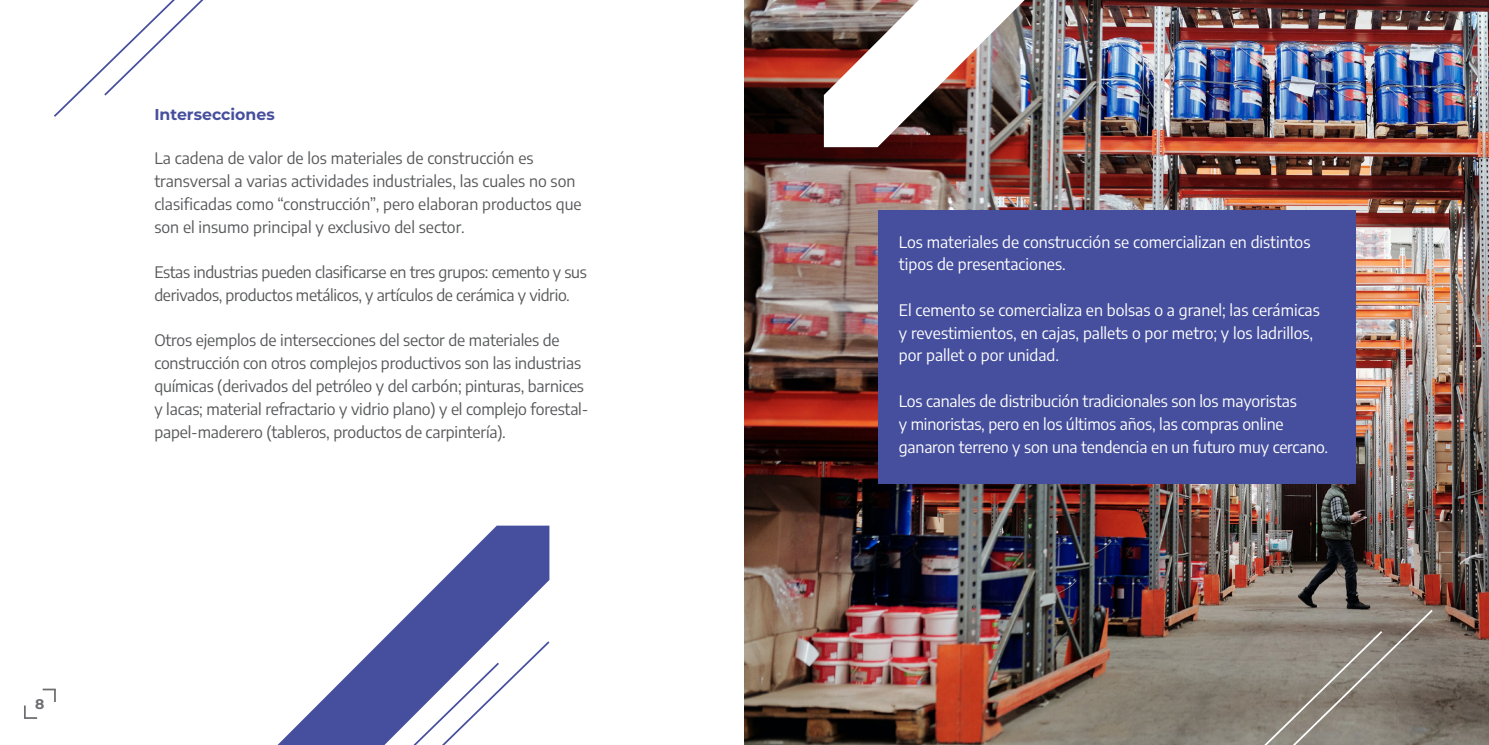
<style>
.page{position:relative;width:1489px;height:745px;background:#fff}
.page>*{position:absolute;margin:0;border:0;box-sizing:border-box;transform-origin:0 0}
.t1{font:15.75px/22.8px "Encode Sans";letter-spacing:-.01em;color:#57585a}
.t2{font:15.75px/22.8px "Encode Sans";letter-spacing:-.005em;color:#fff}
.t3{font:700 15.75px "Montserrat";color:#464f9d}
.t4{font:700 14px "Montserrat";color:#6c6d70}
</style>
<div class="page">
<svg style="left:24px;top:705px;width:13px;height:13px"></svg>
<svg style="left:43px;top:688px;width:13px;height:13px"></svg>
<img style="left:744px;top:0;width:744px;height:744px">
<div style="left:877px;top:210px;width:478px;height:273px;background:#464f9d"></div>
<svg style="left:1025px;top:607px;width:409px;height:137px;background:#82786d"></svg>
<svg style="left:54px;top:0;width:150px;height:117px"></svg>
<img style="left:823px;top:0;width:201px;height:147px">
<svg style="left:278px;top:525px;width:271px;height:219px"></svg>
<p class="t4" style="left:35px;top:693px;width:11px">8</p>
<p class="t3" style="left:154px;top:103px;width:122px">Intersecciones</p>
<p class="t1" style="left:154px;top:146px;width:429px">La cadena de valor de los materiales de construcción es transversal a varias actividades industriales, las cuales no son clasificadas como “construcción”, pero elaboran productos que son el insumo principal y exclusivo del sector.</p>
<p class="t1" style="left:154px;top:260px;width:434px">Estas industrias pueden clasificarse en tres grupos: cemento y sus derivados, productos metálicos, y artículos de cerámica y vidrio.</p>
<p class="t1" style="left:154px;top:328px;width:435px">Otros ejemplos de intersecciones del sector de materiales de construcción con otros complejos productivos son las industrias químicas (derivados del petróleo y del carbón; pinturas, barnices y lacas; material refractario y vidrio plano) y el complejo forestal&shy;papel-maderero (tableros, productos de carpintería).</p>
<p class="t2" style="left:898px;top:229px;width:413px">Los materiales de construcción se comercializan en distintos tipos de presentaciones.</p>
<p class="t2" style="left:898px;top:297px;width:422px">El cemento se comercializa en bolsas o a granel; las cerámicas</p>
<p class="t2" style="left:898px;top:320px;width:416px">y revestimientos, en cajas, pallets o por metro; y los ladrillos, por pallet o por unidad.</p>
<p class="t2" style="left:898px;top:388px;width:399px">Los canales de distribución tradicionales son los mayoristas</p>
<p class="t2" style="left:898px;top:411px;width:431px">y minoristas, pero en los últimos años, las compras online ganaron terreno y son una tendencia en un futuro muy cercano.</p>
</div>
